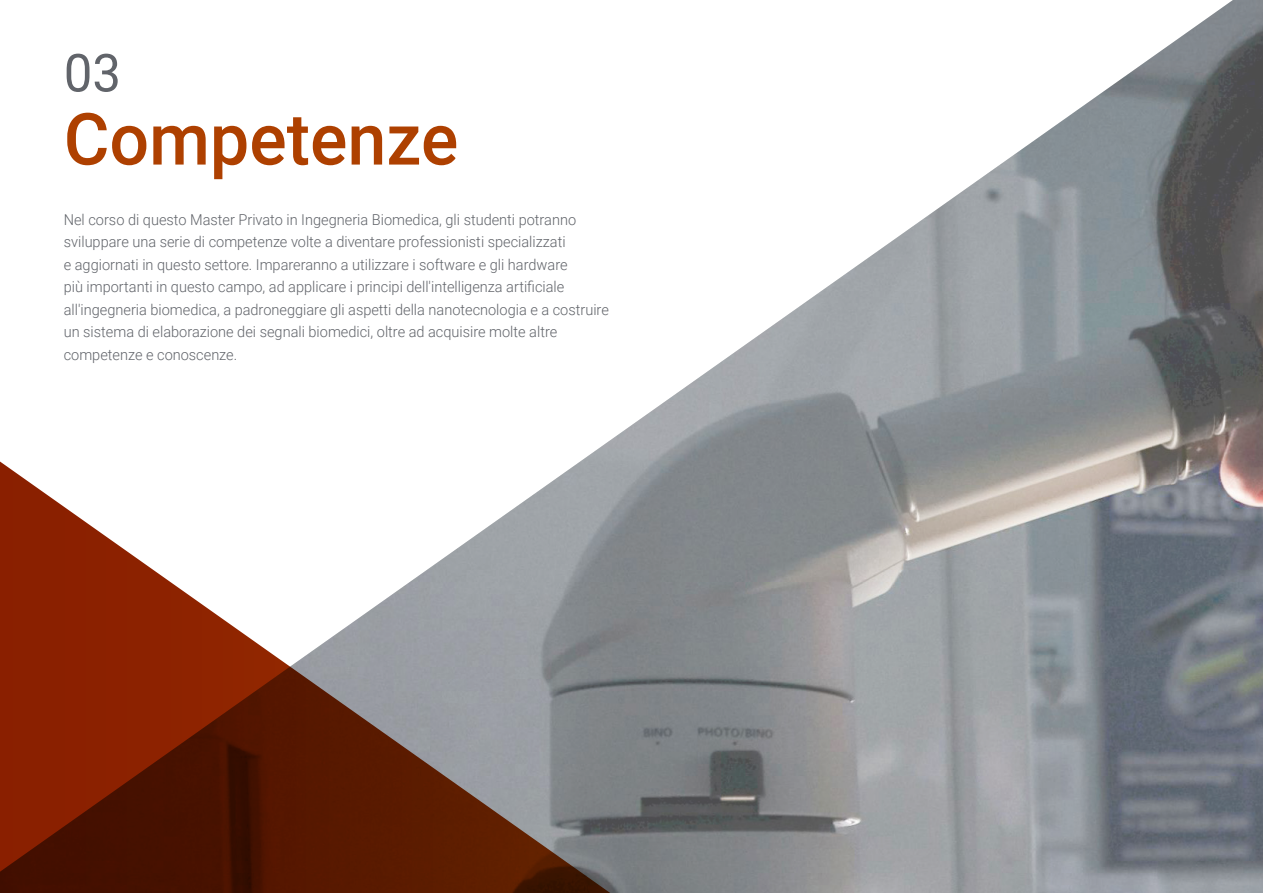
<style>
.page{position:relative;width:1263px;height:893px;background:#fff}
.page>*{position:absolute;margin:0;border:0;box-sizing:border-box;transform-origin:0 0}
.t1{font:500 72px "Roboto";color:#ae4000}
.t2{font:52.5px "Roboto";color:#61646a}
.t3{font:300 15px/22.5px "Roboto";color:#61646a}
</style>
<div class="page">
<img style="left:602px;top:0;width:661px;height:893px">
<svg style="left:0;top:446px;width:640px;height:447px"></svg>
<h2 class="t2" style="left:64px;top:36px;width:59px">03</h2>
<h1 class="t1" style="left:64px;top:89px;width:396px">Competenze</h1>
<p class="t3" style="left:64px;top:208px;width:547px">Nel corso di questo Master Privato in Ingegneria Biomedica, gli studenti potranno sviluppare una serie di competenze volte a diventare professionisti specializzati<br>e aggiornati in questo settore. Impareranno a utilizzare i software e gli hardware<br>più importanti in questo campo, ad applicare i principi dell'intelligenza artificiale all'ingegneria biomedica, a padroneggiare gli aspetti della nanotecnologia e a costruire un sistema di elaborazione dei segnali biomedici, oltre ad acquisire molte altre competenze e conoscenze.</p>
</div>
